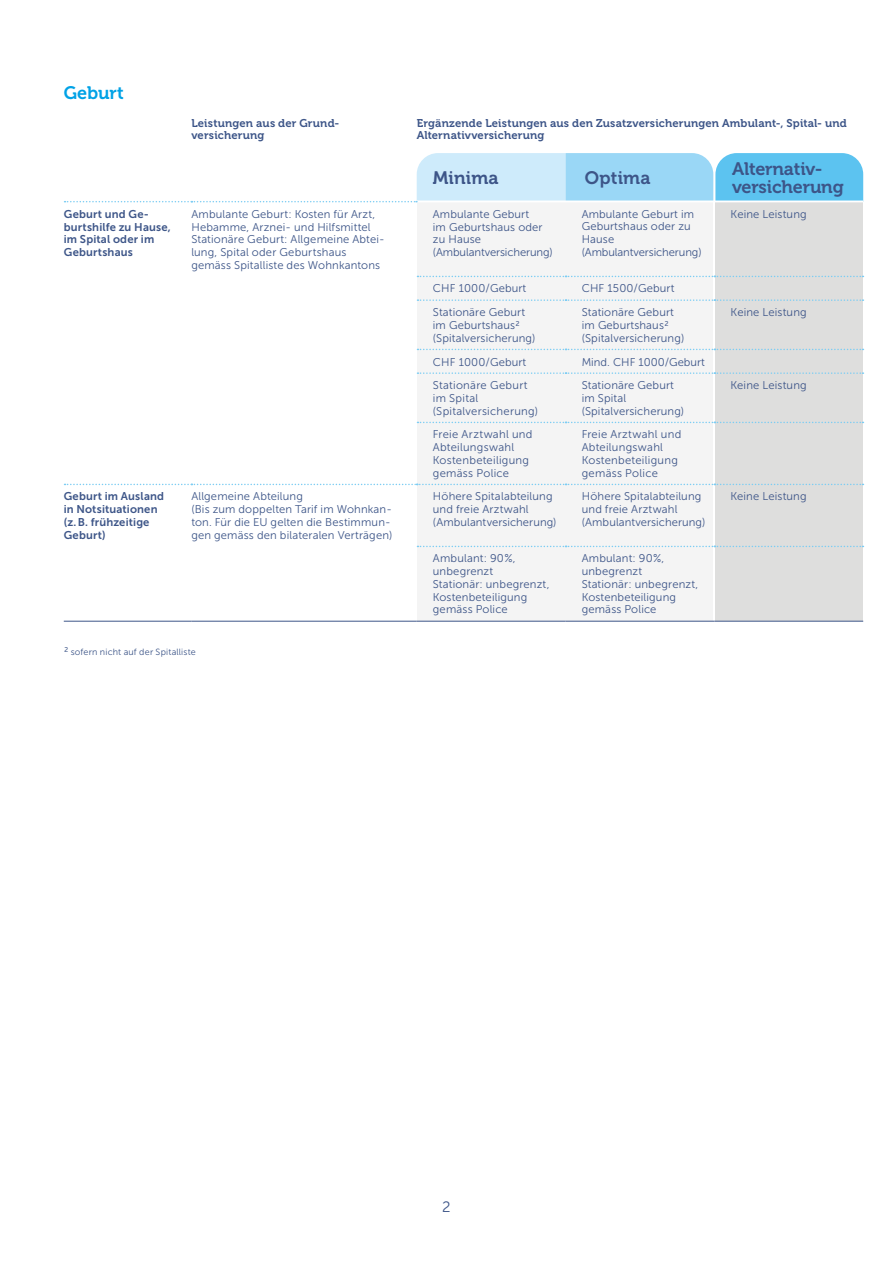
<style>
.page{position:relative;width:893px;height:1263px;background:#fff}
.page>*{position:absolute;margin:0;border:0;box-sizing:border-box;transform-origin:0 0}
.t1{font:18px/18px "Museo 700";letter-spacing:-.01em;color:#3d5588}
.t2{font:18px "Museo 700";color:#00a2e6}
.t3{font:15px "Museo Sans 300";color:#3d5588}
.t4{font:11.25px/12.8px "Museo Sans 300";letter-spacing:.01em;color:#3d5588}
.t5{font:11.25px/12.8px "Museo 700";letter-spacing:.015em;color:#3d5588}
.t6{font:11.25px/12.8px "Museo Sans 700";letter-spacing:.015em;color:#3d5588}
.t7{font:9px "Museo Sans 300";letter-spacing:.02em;color:#3d5588}
.s1{font-size:11.25px}
</style>
<div class="page">
<div style="left:715px;top:202px;width:148px;height:419px;background:#dededd"></div>
<div style="left:417px;top:202px;width:149px;height:419px;background:#f4f4f4"></div>
<div style="left:566px;top:202px;width:147px;height:419px;background:#f4f4f4"></div>
<svg style="left:65px;top:153px;width:798px;height:49px"></svg>
<svg style="left:417px;top:276px;width:446px;height:1px"></svg>
<svg style="left:417px;top:299px;width:446px;height:2px"></svg>
<svg style="left:417px;top:349px;width:446px;height:1px"></svg>
<svg style="left:417px;top:372px;width:446px;height:2px"></svg>
<svg style="left:417px;top:422px;width:446px;height:1px"></svg>
<svg style="left:65px;top:484px;width:798px;height:1px"></svg>
<svg style="left:417px;top:546px;width:446px;height:1px"></svg>
<hr style="left:64px;top:621px;width:127px;height:1px;background:#3d5588">
<hr style="left:191px;top:621px;width:226px;height:1px;background:#3d5588">
<hr style="left:417px;top:621px;width:149px;height:1px;background:#3d5588">
<hr style="left:566px;top:621px;width:148px;height:1px;background:#3d5588">
<hr style="left:714px;top:621px;width:149px;height:1px;background:#3d5588">
<h1 class="t2" style="left:64px;top:82px;width:62px">Geburt</h1>
<p class="t5" style="left:191px;top:117px;width:150px">Leistungen aus der Grund&shy;versicherung</p>
<p class="t5" style="left:417px;top:117px;width:432px">Ergänzende Leistungen aus den Zusatzversicherungen Ambulant-, Spital- und<br>Alternativversicherung</p>
<h1 class="t1" style="left:433px;top:169px;width:67px">Minima</h1>
<h1 class="t1" style="left:585px;top:169px;width:67px">Optima</h1>
<h1 class="t1" style="left:732px;top:160px;width:113px">Alternativ&shy;versicherung</h1>
<p class="t6" style="left:64px;top:207px;width:109px">Geburt und Ge&shy;burtshilfe zu Hause, im Spital oder im<br>Geburtshaus</p>
<p class="t4" style="left:191px;top:208px;width:195px">Ambulante Geburt: Kosten für Arzt, Hebamme, Arznei- und Hilfsmittel Stationäre Geburt: Allgemeine Abtei&shy;lung, Spital oder Geburtshaus gemäss Spitalliste des Wohnkantons</p>
<p class="t4" style="left:433px;top:208px;width:121px">Ambulante Geburt<br>im Geburtshaus oder zu Hause (Ambulantversicherung)</p>
<p class="t4" style="left:582px;top:208px;width:121px">Ambulante Geburt im<br>Geburtshaus oder zu<br>Hause (Ambulantversicherung)</p>
<p class="t4" style="left:730px;top:208px;width:78px">Keine Leistung</p>
<p class="t4" style="left:433px;top:282px;width:95px">CHF 1000/Geburt</p>
<p class="t4" style="left:582px;top:282px;width:94px">CHF 1500/Geburt</p>
<p class="t4" style="left:433px;top:306px;width:104px">Stationäre Geburt im Geburtshaus 2 (Spitalversicherung)</p>
<p class="t4" style="left:582px;top:306px;width:104px">Stationäre Geburt im Geburtshaus 2 (Spitalversicherung)</p>
<p class="t4" style="left:730px;top:306px;width:78px">Keine Leistung</p>
<p class="t4" style="left:433px;top:355px;width:95px">CHF 1000/Geburt</p>
<p class="t4" style="left:582px;top:355px;width:125px">Mind. CHF 1000/Geburt</p>
<p class="t4" style="left:433px;top:379px;width:107px">Stationäre Geburt im Spital (Spitalversicherung)</p>
<p class="t4" style="left:582px;top:379px;width:104px">Stationäre Geburt im Spital (Spitalversicherung)</p>
<p class="t4" style="left:730px;top:379px;width:78px">Keine Leistung</p>
<p class="t4" style="left:433px;top:428px;width:101px">Freie Arztwahl und<br>Abteilungswahl<br>Kostenbeteiligung gemäss Police</p>
<p class="t4" style="left:582px;top:428px;width:101px">Freie Arztwahl und<br>Abteilungswahl<br>Kostenbeteiligung gemäss Police</p>
<p class="t6" style="left:64px;top:490px;width:102px">Geburt im Ausland in Notsituationen (z.B. frühzeitige<br>Geburt)</p>
<p class="t4" style="left:191px;top:490px;width:202px">Allgemeine Abteilung<br>(Bis zum doppelten Tarif im Wohnkan&shy;ton. Für die EU gelten die Bestimmun&shy;gen gemäss den bilateralen Verträgen)</p>
<p class="t4" style="left:433px;top:490px;width:125px">Höhere Spitalabteilung und freie Arztwahl (Ambulantversicherung)</p>
<p class="t4" style="left:582px;top:490px;width:125px">Höhere Spitalabteilung und freie Arztwahl (Ambulantversicherung)</p>
<p class="t4" style="left:730px;top:490px;width:78px">Keine Leistung</p>
<p class="t4" style="left:433px;top:552px;width:118px">Ambulant: 90%, unbegrenzt<br>Stationär: unbegrenzt,<br>Kostenbeteiligung gemäss Police</p>
<p class="t4" style="left:582px;top:552px;width:118px">Ambulant: 90%, unbegrenzt<br>Stationär: unbegrenzt,<br>Kostenbeteiligung gemäss Police</p>
<p class="t7" style="left:64px;top:647px;width:133px"><span class="s1">2</span> sofern nicht auf der Spitalliste</p>
<h2 class="t3" style="left:442px;top:1198px;width:10px">2</h2>
</div>
